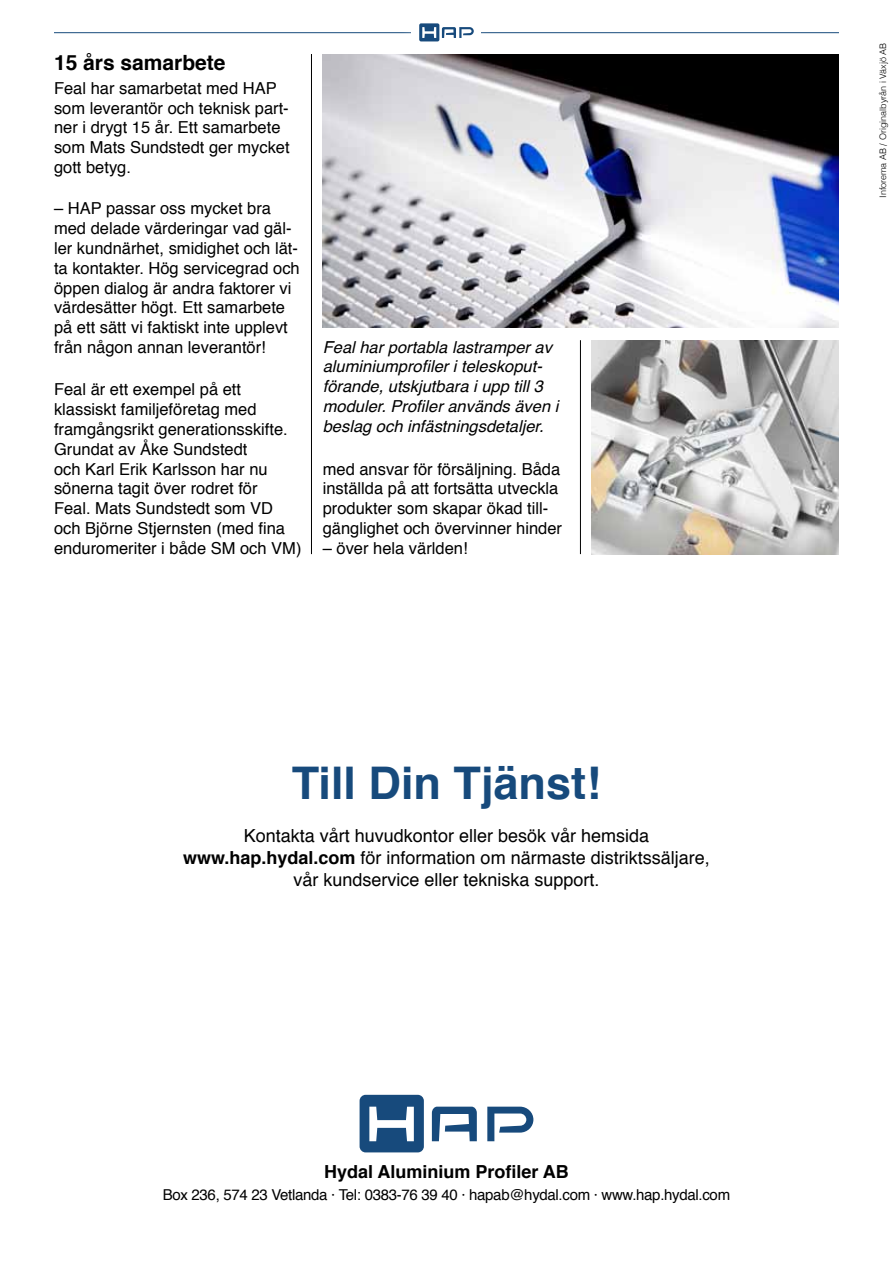
<style>
.page{position:relative;width:893px;height:1263px;background:#fff}
.page>*{position:absolute;margin:0;border:0;box-sizing:border-box;transform-origin:0 0}
.t1{font:700 45px "Helvetica";color:#174a7c}
.t2{font:700 21px "Helvetica";color:#000}
.t3{font:18px/21.6px "Helvetica";color:#000;text-align:center}
.t4{font:700 18px "Helvetica";color:#000}
.t5{font:16.5px/19.8px "Helvetica";color:#000}
.t6{font:italic 16.5px/19.8px "Helvetica";color:#000}
.t7{font:15px "Helvetica";letter-spacing:-.02em;color:#000}
.t8{font:300 9px "Helvetica";color:#000}
.s1{font-weight:700}
</style>
<div class="page">
<img style="left:323px;top:54px;width:516px;height:274px">
<img style="left:591px;top:340px;width:248px;height:214px">
<hr style="left:311px;top:54px;width:1px;height:500px;background:#000">
<hr style="left:580px;top:340px;width:1px;height:214px;background:#000">
<div style="left:360px;top:1095px;width:64px;height:57px;background:#174a7c;border-radius:6px"></div>
<svg style="left:369px;top:1107px;width:45px;height:34px"></svg>
<svg style="left:432px;top:1107px;width:45px;height:34px"></svg>
<svg style="left:487px;top:1107px;width:46px;height:34px"></svg>
<hr style="left:54px;top:32px;width:785px;height:1px;background:#174a7c">
<div style="left:400px;top:4px;width:92px;height:57px;background:#fff"></div>
<div style="left:419px;top:23px;width:20px;height:18px;background:#174a7c;border-radius:2px"></div>
<svg style="left:422px;top:27px;width:14px;height:11px"></svg>
<svg style="left:442px;top:27px;width:32px;height:11px"></svg>
<p class="t2" style="left:54px;top:45px;width:173px">15 års samarbete</p>
<p class="t5" style="left:54px;top:79px;width:237px">Feal har samarbetat med Hap som leverantör och teknisk part&shy;ner i drygt 15 år. Ett samarbete som Mats Sundstedt ger mycket gott betyg.</p>
<p class="t5" style="left:54px;top:199px;width:247px">– Hap passar oss mycket bra med delade värderingar vad gäl&shy;ler kundnärhet, smidighet och lät&shy;ta kontakter. Hög servicegrad och öppen dialog är andra faktorer vi värdesätter högt. Ett samarbete på ett sätt vi faktiskt inte upplevt från någon annan leverantör!</p>
<p class="t5" style="left:54px;top:380px;width:249px">Feal är ett exempel på ett klassiskt familjeföretag med framgångsrikt generationsskifte.<br>Grundat av Åke Sundstedt<br>och Karl Erik Karlsson har nu sönerna tagit över rodret för<br>Feal. Mats Sundstedt som VD och Björne Stjernsten (med fina enduromeriter i både SM och VM)</p>
<p class="t6" style="left:323px;top:337px;width:237px">Feal har portabla lastramper av aluminiumprofiler i teleskoput&shy;förande, utskjutbara i upp till 3 moduler. Profiler används även i beslag och infästningsdetaljer.</p>
<p class="t5" style="left:323px;top:459px;width:241px">med ansvar för försäljning. Båda inställda på att fortsätta utveckla produkter som skapar ökad till&shy;gänglighet och övervinner hinder</p>
<p class="t5" style="left:323px;top:539px;width:146px">– över hela världen!</p>
<h1 class="t1" style="left:292px;top:747px;width:311px">Till Din Tjänst!</h1>
<p class="t3" style="left:183px;top:826px;width:528px">Kontakta vårt huvudkontor eller besök vår hemsida <span class="s1">www.hap.hydal.com</span> för information om närmaste distriktssäljare, vår kundservice eller tekniska support.</p>
<p class="t4" style="left:324px;top:1157px;width:246px">Hydal Aluminium Profiler AB</p>
<p class="t7" style="left:163px;top:1183px;width:569px">Box 236, 574 23 Vetlanda · Tel: 0383-76 39 40 · hapab@hydal.com · www.hap.hydal.com</p>
<p class="t8" style="left:876px;top:198px;width:157px;rotate:-90deg">Inforema AB / Originalbyrån i Växjö AB</p>
</div>
